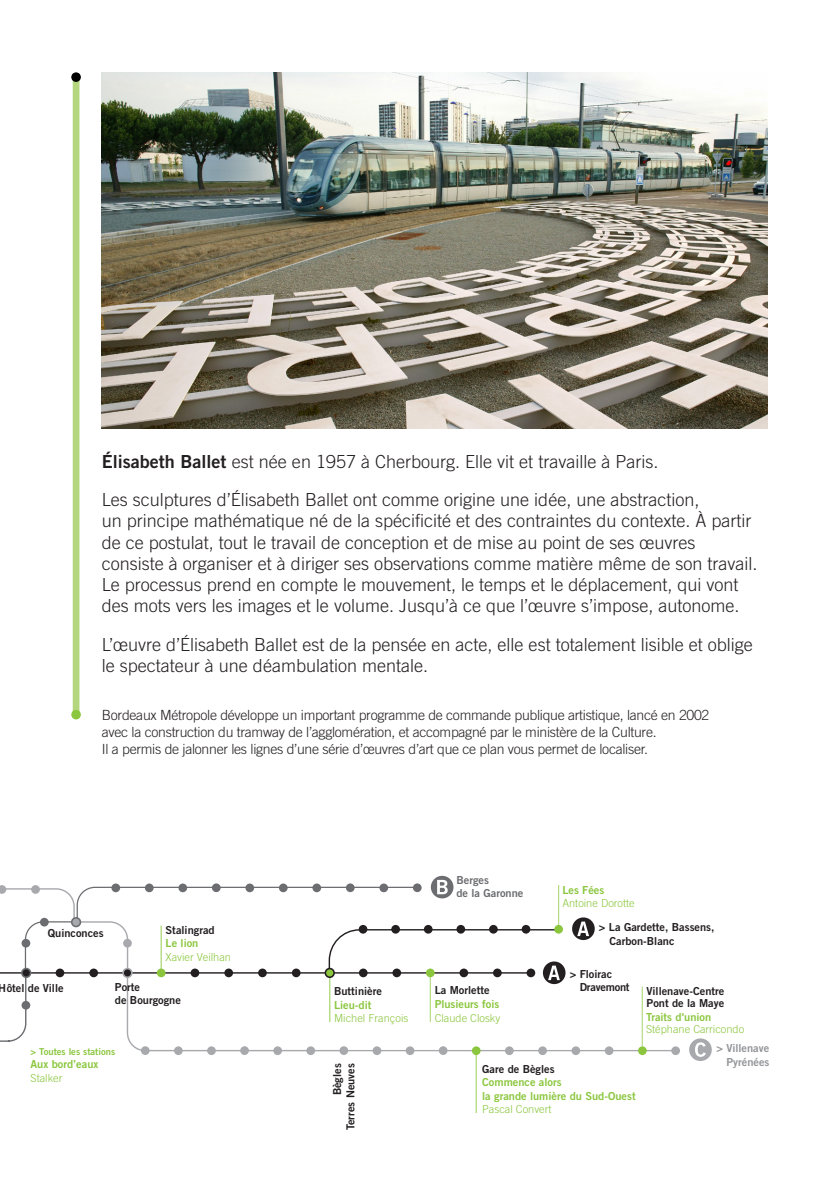
<style>
.page{position:relative;width:840px;height:1191px;background:#fff}
.page>*{position:absolute;margin:0;border:0;box-sizing:border-box;transform-origin:0 0}
.Courant{font:300 18px/21.2px "Trade Gothic";color:#231f20}
.Courant-2{font:300 14px/16.8px "Trade Gothic";letter-spacing:-.02em;color:#231f20}
.t1{font:11px/13.2px "Trade Gothic Bold Two";color:#231f20}
.t2{font:11px/13.2px "Trade Gothic Bold Two";color:#8bc63e}
.t3{font:300 11px "Trade Gothic";color:#8bc63e}
.t4{font:11px/13.2px "Trade Gothic Bold Two";color:#939598;text-align:right}
.t5{font:11px/13.2px "Trade Gothic Bold Two";letter-spacing:-.02em;color:#231f20}
.t6{font:11px/13.2px "Trade Gothic Bold Two";color:#6c6d70}
.t7{font:9.4px "Trade Gothic Bold Two";color:#8bc63e}
.s1{font-family:"Trade Gothic Bold Two";font-weight:400}
</style>
<div class="page">
<img style="left:102px;top:72px;width:665px;height:357px">
<svg style="left:71px;top:72px;width:10px;height:647px"></svg>
<hr style="left:344px;top:1050px;width:331px;height:1px;background:#a8a9ad">
<div style="left:174px;top:1046px;width:9px;height:9px;background:#a8a9ad;border-radius:50%"></div>
<div style="left:207px;top:1046px;width:9px;height:9px;background:#a8a9ad;border-radius:50%"></div>
<div style="left:459px;top:968px;width:9px;height:9px;background:#231f20;border-radius:50%"></div>
<svg style="left:492px;top:968px;width:9px;height:9px"></svg>
<div style="left:526px;top:968px;width:9px;height:9px;background:#231f20;border-radius:50%"></div>
<div style="left:423px;top:925px;width:9px;height:8px;background:#231f20;border-radius:50%"></div>
<div style="left:456px;top:925px;width:9px;height:8px;background:#231f20;border-radius:50%"></div>
<div style="left:489px;top:925px;width:8px;height:8px;background:#231f20;border-radius:50%"></div>
<div style="left:521px;top:925px;width:9px;height:8px;background:#231f20;border-radius:50%"></div>
<hr style="left:0;top:972px;width:531px;height:1px;background:#231f20">
<hr style="left:360px;top:929px;width:197px;height:1px;background:#231f20">
<svg style="left:542px;top:961px;width:23px;height:23px"></svg>
<svg style="left:547px;top:965px;width:12px;height:15px"></svg>
<svg style="left:571px;top:917px;width:23px;height:23px"></svg>
<svg style="left:577px;top:921px;width:11px;height:15px"></svg>
<svg style="left:688px;top:1038px;width:23px;height:23px"></svg>
<svg style="left:694px;top:1042px;width:11px;height:14px"></svg>
<div style="left:425px;top:968px;width:9px;height:9px;background:#8bc63e;border-radius:50%"></div>
<div style="left:141px;top:1046px;width:8px;height:9px;background:#a8a9ad;border-radius:50%"></div>
<div style="left:273px;top:1046px;width:9px;height:9px;background:#a8a9ad;border-radius:50%"></div>
<div style="left:306px;top:1046px;width:9px;height:9px;background:#a8a9ad;border-radius:50%"></div>
<div style="left:240px;top:1046px;width:9px;height:9px;background:#a8a9ad;border-radius:50%"></div>
<div style="left:504px;top:1046px;width:9px;height:9px;background:#a8a9ad;border-radius:50%"></div>
<div style="left:538px;top:1046px;width:8px;height:9px;background:#a8a9ad;border-radius:50%"></div>
<div style="left:571px;top:1046px;width:9px;height:9px;background:#a8a9ad;border-radius:50%"></div>
<div style="left:604px;top:1046px;width:9px;height:9px;background:#a8a9ad;border-radius:50%"></div>
<svg style="left:637px;top:1046px;width:9px;height:9px"></svg>
<div style="left:671px;top:1046px;width:8px;height:9px;background:#a8a9ad;border-radius:50%"></div>
<div style="left:339px;top:1046px;width:9px;height:9px;background:#a8a9ad;border-radius:50%"></div>
<div style="left:372px;top:1046px;width:9px;height:9px;background:#a8a9ad;border-radius:50%"></div>
<div style="left:405px;top:1046px;width:9px;height:9px;background:#a8a9ad;border-radius:50%"></div>
<div style="left:438px;top:1046px;width:9px;height:9px;background:#a8a9ad;border-radius:50%"></div>
<svg style="left:0;top:885px;width:418px;height:167px"></svg>
<div style="left:31px;top:885px;width:9px;height:8px;background:#a8a9ad;border-radius:50%"></div>
<div style="left:178px;top:883px;width:9px;height:9px;background:#6c6d70;border-radius:50%"></div>
<div style="left:145px;top:883px;width:8px;height:9px;background:#6c6d70;border-radius:50%"></div>
<div style="left:111px;top:883px;width:9px;height:9px;background:#6c6d70;border-radius:50%"></div>
<div style="left:212px;top:883px;width:8px;height:9px;background:#6c6d70;border-radius:50%"></div>
<div style="left:312px;top:883px;width:9px;height:9px;background:#6c6d70;border-radius:50%"></div>
<div style="left:279px;top:883px;width:8px;height:9px;background:#6c6d70;border-radius:50%"></div>
<div style="left:245px;top:883px;width:9px;height:9px;background:#6c6d70;border-radius:50%"></div>
<div style="left:346px;top:883px;width:8px;height:9px;background:#6c6d70;border-radius:50%"></div>
<div style="left:379px;top:883px;width:9px;height:9px;background:#6c6d70;border-radius:50%"></div>
<svg style="left:412px;top:883px;width:9px;height:9px"></svg>
<div style="left:71px;top:917px;width:10px;height:10px;border:2px solid #6c6d70;border-radius:50%"></div>
<svg style="left:471px;top:1046px;width:9px;height:9px"></svg>
<svg style="left:430px;top:876px;width:23px;height:22px"></svg>
<svg style="left:437px;top:880px;width:10px;height:14px"></svg>
<div style="left:554px;top:925px;width:8px;height:8px;background:#8bc63e;border-radius:50%"></div>
<hr style="left:475px;top:1049px;width:1px;height:64px;background:#8bc63e">
<hr style="left:160px;top:925px;width:2px;height:48px;background:#8bc63e">
<hr style="left:429px;top:974px;width:1px;height:48px;background:#8bc63e">
<hr style="left:557px;top:885px;width:2px;height:44px;background:#8bc63e">
<hr style="left:641px;top:986px;width:1px;height:60px;background:#8bc63e">
<p class="Courant" style="left:102px;top:451px;width:558px"><span class="s1">Élisabeth Ballet</span> est née en 1957 à Cherbourg. Elle vit et travaille à Paris.</p>
<p class="Courant" style="left:102px;top:489px;width:656px">Les sculptures d’Élisabeth Ballet ont comme origine une idée, une abstraction,<br>un principe mathématique né de la spécificité et des contraintes du contexte. À partir de ce postulat, tout le travail de conception et de mise au point de ses œuvres consiste à organiser et à diriger ses observations comme matière même de son travail.<br>Le processus prend en compte le mouvement, le temps et le déplacement, qui vont des mots vers les images et le volume. Jusqu’à ce que l’œuvre s’impose, autonome.</p>
<p class="Courant" style="left:102px;top:633px;width:652px">L’œuvre d’Élisabeth Ballet est de la pensée en acte, elle est totalement lisible et oblige le spectateur à une déambulation mentale.</p>
<p class="Courant-2" style="left:102px;top:706px;width:608px">Bordeaux Métropole développe un important programme de commande publique artistique, lancé en 2002 avec la construction du tramway de l’agglomération, et accompagné par le ministère de la Culture.<br>Il a permis de jalonner les lignes d’une série d’œuvres d’art que ce plan vous permet de localiser.</p>
<p class="t6" style="left:456px;top:873px;width:68px">Berges<br>de la Garonne</p>
<p class="t2" style="left:562px;top:883px;width:43px">Les Fées</p>
<p class="t3" style="left:562px;top:896px;width:74px">Antoine Dorotte</p>
<p class="t1" style="left:48px;top:926px;width:57px">Quinconces</p>
<p class="t1" style="left:165px;top:923px;width:51px">Stalingrad</p>
<p class="t2" style="left:165px;top:936px;width:34px">Le lion</p>
<p class="t3" style="left:165px;top:950px;width:67px">Xavier Veilhan</p>
<p class="t1" style="left:609px;top:920px;width:106px;text-indent:-11px">&gt; La Gardette, Bassens,<br>Carbon-Blanc</p>
<p class="t1" style="left:-1px;top:981px;width:66px">Hôtel de Ville</p>
<p class="t1" style="left:115px;top:980px;width:67px">Porte<br>de Bourgogne</p>
<p class="t1" style="left:334px;top:984px;width:49px">Buttinière</p>
<p class="t2" style="left:334px;top:998px;width:39px">Lieu-dit</p>
<p class="t3" style="left:334px;top:1011px;width:76px">Michel François</p>
<p class="t1" style="left:434px;top:982px;width:56px">La Morlette</p>
<p class="t2" style="left:434px;top:997px;width:66px">Plusieurs fois</p>
<p class="t3" style="left:434px;top:1011px;width:67px">Claude Closky</p>
<p class="t5" style="left:579px;top:967px;width:51px;text-indent:-10px">&gt; Floirac<br>Dravemont</p>
<p class="t1" style="left:646px;top:984px;width:79px;line-height:12.6px">Villenave-Centre<br>Pont de la Maye</p>
<p class="t2" style="left:645px;top:1010px;width:67px">Traits d'union</p>
<p class="t3" style="left:645px;top:1023px;width:100px">Stéphane Carricondo</p>
<p class="t7" style="left:31px;top:1046px;width:86px">&gt; Toutes les stations</p>
<p class="t2" style="left:31px;top:1057px;width:69px">Aux bord’eaux</p>
<p class="t3" style="left:31px;top:1071px;width:33px">Stalker</p>
<p class="t1" style="left:330px;top:1130px;width:68px;text-align:right;rotate:-90deg">Bègles<br>Terres Neuves</p>
<p class="t1" style="left:482px;top:1062px;width:74px">Gare de Bègles</p>
<p class="t2" style="left:482px;top:1075px;width:155px">Commence alors<br>la grande lumière du Sud-Ouest</p>
<p class="t3" style="left:482px;top:1102px;width:71px">Pascal Convert</p>
<p class="t4" style="left:716px;top:1041px;width:55px">&gt; Villenave<br>Pyrénées</p>
</div>
